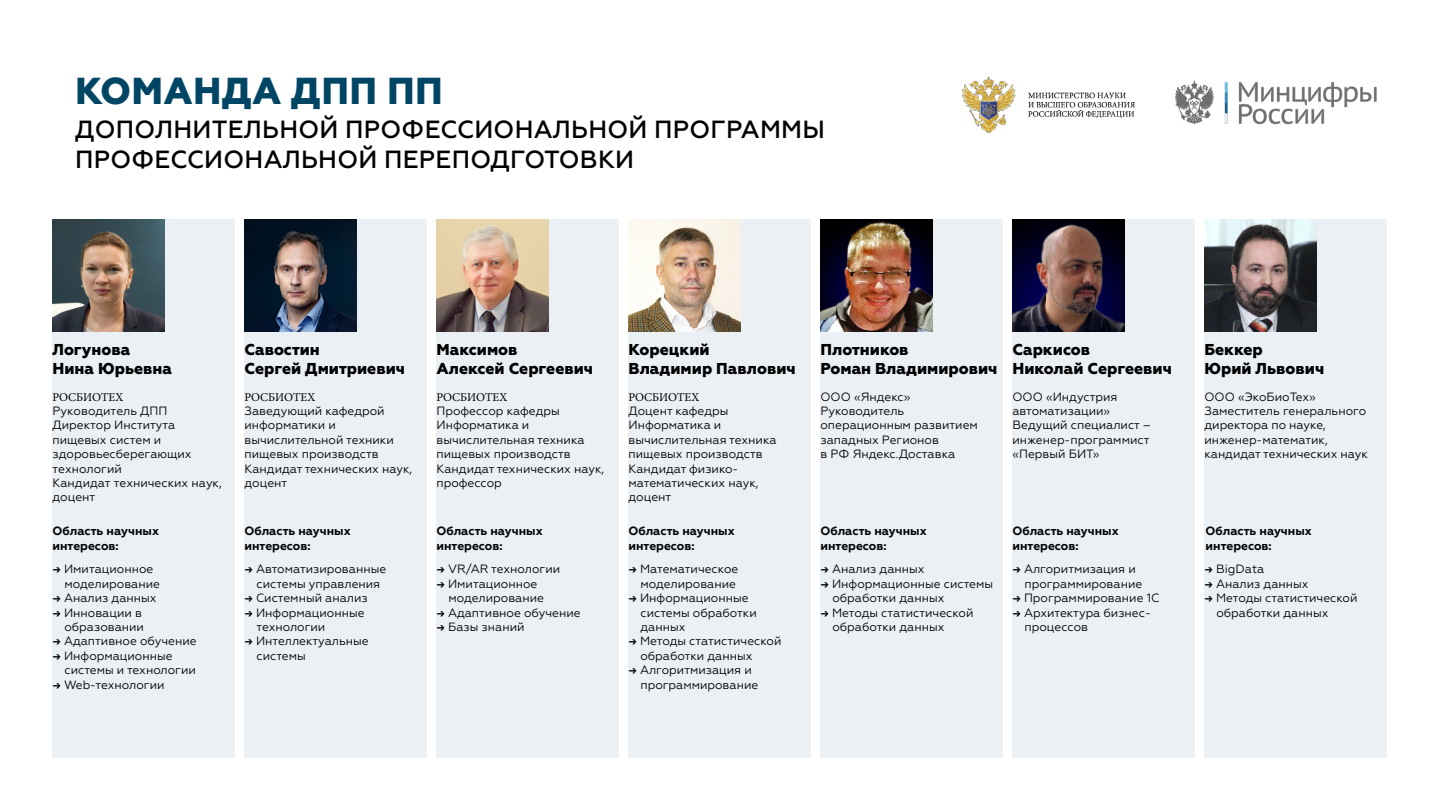
<style>
.page{position:relative;width:1440px;height:810px;background:#fff}
.page>*{position:absolute;margin:0;border:0;box-sizing:border-box;transform-origin:0 0}
.t1{font:800 37.5px "Geometria";letter-spacing:.01em;color:#004664}
.t2{font:500 24.83px/29.8px "Geometria";letter-spacing:.01em;color:#000}
.t3{font:800 15.75px/18.9px "Geometria";color:#000}
.t4{font:12px/14.4px "Geometria";color:#000}
.t5{font:700 12px/14.4px "Geometria";color:#000}
.t6{font:12px "Minion Pro";color:#000}
.s1{font-weight:700}
</style>
<div class="page">
<div style="left:52px;top:219px;width:184px;height:539px;background:#ebf0f5"></div>
<div style="left:244px;top:219px;width:184px;height:539px;background:#ebf0f5"></div>
<div style="left:436px;top:219px;width:184px;height:539px;background:#ebf0f5"></div>
<div style="left:628px;top:219px;width:184px;height:539px;background:#ebf0f5"></div>
<div style="left:820px;top:219px;width:184px;height:539px;background:#ebf0f5"></div>
<div style="left:1012px;top:219px;width:184px;height:539px;background:#ebf0f5"></div>
<div style="left:1204px;top:219px;width:184px;height:539px;background:#ebf0f5"></div>
<img style="left:1175px;top:80px;width:202px;height:45px">
<img style="left:962px;top:76px;width:173px;height:57px">
<img style="left:52px;top:219px;width:113px;height:113px">
<img style="left:244px;top:219px;width:113px;height:113px">
<img style="left:436px;top:219px;width:113px;height:113px">
<img style="left:628px;top:219px;width:113px;height:113px">
<img style="left:820px;top:219px;width:113px;height:113px">
<img style="left:1204px;top:219px;width:113px;height:113px">
<img style="left:1012px;top:219px;width:113px;height:113px">
<h1 class="t1" style="left:75px;top:69px;width:369px">КОМАНДА ДПП ПП</h1>
<h2 class="t2" style="left:75px;top:115px;width:752px">ДОПОЛНИТЕЛЬНОЙ ПРОФЕССИОНАЛЬНОЙ ПРОГРАММЫ<br>ПРОФЕССИОНАЛЬНОЙ ПЕРЕПОДГОТОВКИ</h2>
<h3 class="t3" style="left:52px;top:341px;width:121px">Логунова<br>Нина Юрьевна</h3>
<p class="t6" style="left:52px;top:389px;width:72px">РОСБИОТЕХ</p>
<p class="t4" style="left:52px;top:404px;width:171px">Руководитель ДПП<br>Директор Института пищевых систем и здоровьесберегающих технологий<br>Кандидат технических наук, доцент</p>
<p class="t5" style="left:52px;top:524px;width:108px">Область научных интересов:</p>
<p class="t4" style="left:64px;top:562px;width:97px;text-indent:-12px"><span class="s1">→</span> Имитационное моделирование</p>
<p class="t4" style="left:52px;top:591px;width:106px"><span class="s1">→</span> Анализ данных</p>
<p class="t4" style="left:52px;top:605px;width:93px;text-align:right"><span class="s1">→</span> Инновации в образовании</p>
<p class="t4" style="left:52px;top:634px;width:146px"><span class="s1">→</span> Адаптивное обучение</p>
<p class="t4" style="left:64px;top:648px;width:133px;text-indent:-12px"><span class="s1">→</span> Информационные системы и технологии</p>
<p class="t4" style="left:52px;top:677px;width:114px"><span class="s1">→</span> Web-технологии</p>
<h3 class="t3" style="left:244px;top:341px;width:162px">Савостин<br>Сергей Дмитриевич</h3>
<p class="t6" style="left:244px;top:389px;width:72px">РОСБИОТЕХ</p>
<p class="t4" style="left:244px;top:404px;width:169px">Заведующий кафедрой информатики и вычислительной техники пищевых производств<br>Кандидат технических наук, доцент</p>
<p class="t5" style="left:244px;top:524px;width:108px">Область научных интересов:</p>
<p class="t4" style="left:244px;top:562px;width:143px;text-align:center"><span class="s1">→</span> Автоматизированные системы управления</p>
<p class="t4" style="left:244px;top:591px;width:125px"><span class="s1">→</span> Системный анализ</p>
<p class="t4" style="left:256px;top:605px;width:110px;text-indent:-12px"><span class="s1">→</span> Информационные технологии</p>
<p class="t4" style="left:256px;top:634px;width:114px;text-indent:-12px"><span class="s1">→</span> Интеллектуальные системы</p>
<h3 class="t3" style="left:436px;top:341px;width:158px">Максимов<br>Алексей Сергеевич</h3>
<p class="t6" style="left:436px;top:389px;width:72px">РОСБИОТЕХ</p>
<p class="t4" style="left:436px;top:404px;width:169px">Профессор кафедры<br>Информатика и вычислительная техника пищевых производств<br>Кандидат технических наук, профессор</p>
<p class="t5" style="left:437px;top:524px;width:108px">Область научных интересов:</p>
<p class="t4" style="left:436px;top:562px;width:125px"><span class="s1">→</span> VR/AR технологии</p>
<p class="t4" style="left:448px;top:576px;width:97px;text-indent:-12px"><span class="s1">→</span> Имитационное моделирование</p>
<p class="t4" style="left:436px;top:605px;width:146px"><span class="s1">→</span> Адаптивное обучение</p>
<p class="t4" style="left:436px;top:620px;width:90px"><span class="s1">→</span> Базы знаний</p>
<h3 class="t3" style="left:628px;top:341px;width:169px">Корецкий<br>Владимир Павлович</h3>
<p class="t6" style="left:628px;top:389px;width:72px">РОСБИОТЕХ</p>
<p class="t4" style="left:628px;top:404px;width:150px">Доцент кафедры<br>Информатика и вычислительная техника пищевых производств<br>Кандидат физико&shy;математических наук, доцент</p>
<p class="t5" style="left:628px;top:524px;width:108px">Область научных интересов:</p>
<p class="t5" style="left:820px;top:524px;width:108px">Область научных интересов:</p>
<p class="t5" style="left:1012px;top:524px;width:108px">Область научных интересов:</p>
<p class="t5" style="left:1206px;top:524px;width:108px">Область научных интересов:</p>
<h3 class="t3" style="left:820px;top:341px;width:179px">Плотников<br>Роман Владимирович</h3>
<h3 class="t3" style="left:1012px;top:341px;width:161px">Саркисов<br>Николай Сергеевич</h3>
<h3 class="t3" style="left:1204px;top:341px;width:121px">Беккер<br>Юрий Львович</h3>
<p class="t4" style="left:820px;top:389px;width:159px">ООО «Яндекс»<br>Руководитель операционным развитием западных Регионов<br>в РФ Яндекс.Доставка</p>
<p class="t4" style="left:1012px;top:389px;width:140px">ООО «Индустрия автоматизации»<br>Ведущий специалист – инженер-программист «Первый БИТ»</p>
<p class="t4" style="left:1204px;top:389px;width:165px">ООО «ЭкоБиоТех»<br>Заместитель генерального директора по науке, инженер-математик, кандидат технических наук</p>
<p class="t4" style="left:628px;top:562px;width:111px;text-align:right"><span class="s1">→</span> Математическое моделирование</p>
<p class="t4" style="left:640px;top:591px;width:118px;text-indent:-12px"><span class="s1">→</span> Информационные системы обработки данных</p>
<p class="t4" style="left:640px;top:634px;width:142px;text-indent:-12px"><span class="s1">→</span> Методы статистической обработки данных</p>
<p class="t4" style="left:640px;top:663px;width:119px;text-indent:-12px"><span class="s1">→</span> Алгоритмизация и программирование</p>
<p class="t4" style="left:820px;top:562px;width:106px"><span class="s1">→</span> Анализ данных</p>
<p class="t4" style="left:832px;top:576px;width:162px;text-indent:-12px"><span class="s1">→</span> Информационные системы обработки данных</p>
<p class="t4" style="left:832px;top:605px;width:142px;text-indent:-12px"><span class="s1">→</span> Методы статистической обработки данных</p>
<p class="t4" style="left:1024px;top:562px;width:119px;text-indent:-12px"><span class="s1">→</span> Алгоритмизация и программирование</p>
<p class="t4" style="left:1012px;top:591px;width:148px"><span class="s1">→</span> Программирование 1С</p>
<p class="t4" style="left:1024px;top:605px;width:128px;text-indent:-12px"><span class="s1">→</span> Архитектура бизнес&shy;процессов</p>
<p class="t4" style="left:1204px;top:562px;width:61px"><span class="s1">→</span> BigData</p>
<p class="t4" style="left:1204px;top:576px;width:106px"><span class="s1">→</span> Анализ данных</p>
<p class="t4" style="left:1216px;top:591px;width:142px;text-indent:-12px"><span class="s1">→</span> Методы статистической обработки данных</p>
</div>
